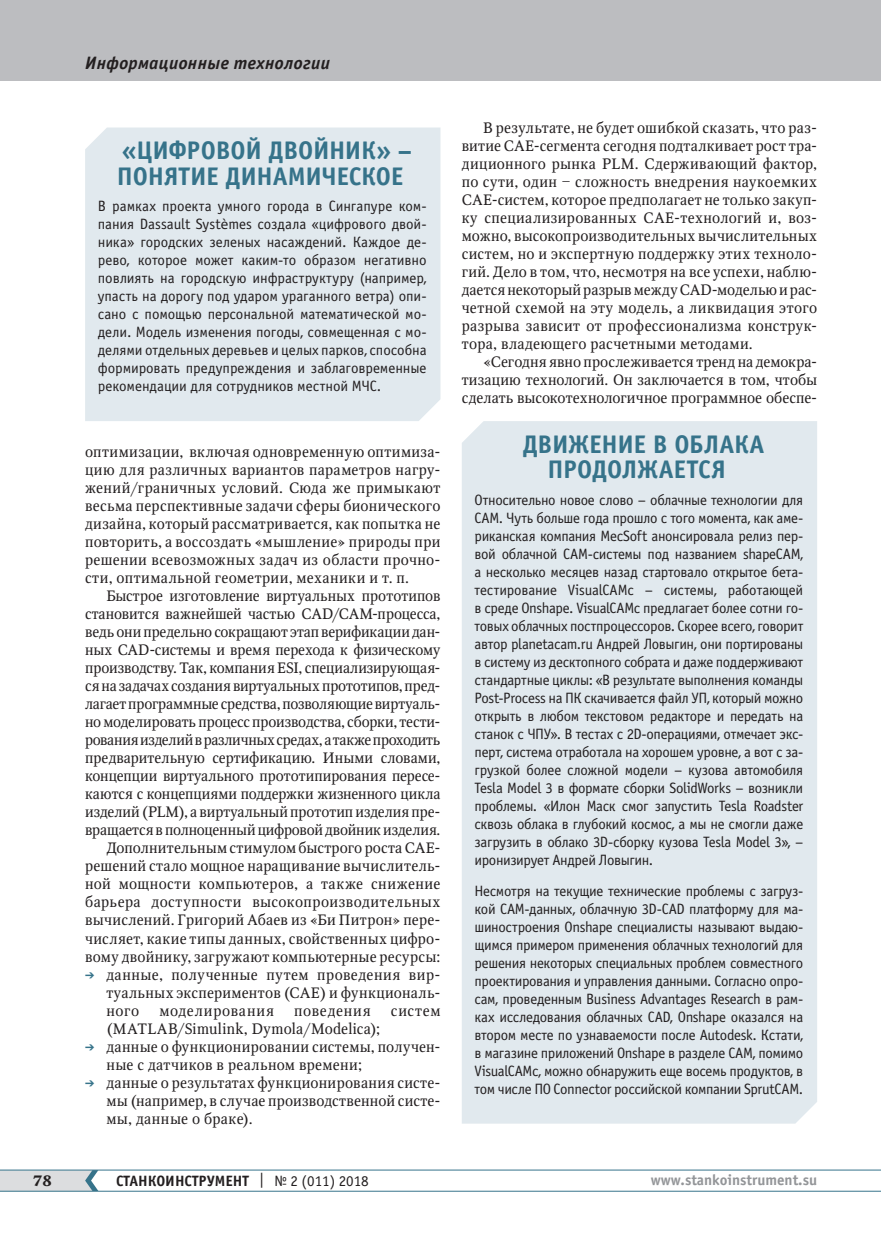
<style>
.page{position:relative;width:881px;height:1234px;background:#fff}
.page>*{position:absolute;margin:0;border:0;box-sizing:border-box;transform-origin:0 0}
.t1{font:700 25.5px/25.5px "Officina Sans C";letter-spacing:-.01em;color:#36738a;text-align:center}
.t2{font:italic 700 18px "Officina Sans C";letter-spacing:.015em;color:#231f20}
.t3{font:15px/18px "Octava";letter-spacing:.005em;color:#231f20;text-align:justify}
.t4{font:15px/18px "Officina Sans C";letter-spacing:-.02em;color:#231f20;text-align:justify}
.t5{font:15px/18px "Octava";letter-spacing:.025em;color:#231f20}
.t6{font:700 15px "Officina Sans C";color:#231f20}
.t7{font:700 15px "Officina Sans C";color:#939598}
.t8{font:15px "Octava";letter-spacing:.05em;color:#231f20}
.t9{font:15px "Octava";letter-spacing:.045em;color:#231f20}
.t10{font:700 15px "Octava";color:#231f20}
.s1{font-family:"Myriad Pro"}
.s2{color:#36738a}
.s3{font-weight:400}
</style>
<div class="page">
<hr style="left:0;top:1190px;width:880px;height:1px;background:#36738a">
<hr style="left:0;top:1169px;width:880px;height:1px;background:#36738a">
<svg style="left:0;top:1169px;width:98px;height:21px;background:#ccd4d8"></svg>
<div style="left:0;top:0;width:880px;height:81px;background:#bcbdc0"></div>
<div style="left:462px;top:421px;width:354px;height:702px;background:#e1e9ee"></div>
<div style="left:85px;top:127px;width:355px;height:294px;background:#e1e9ee"></div>
<p class="t2" style="left:85px;top:53px;width:246px">Информационные технологии</p>
<h1 class="t1" style="left:117px;top:138px;width:296px;text-align:left">«ЦИФРОВОЙ ДВОЙНИК» –<br>ПОНЯТИЕ ДИНАМИЧЕСКОЕ</h1>
<p class="t4" style="left:98px;top:197px;width:330px">В рамках проекта умного города в Сингапуре ком&shy;пания Dassault Syst<span class="s1">è</span>mes создала «цифрового двой&shy;ника» городских зеленых насаждений. Каждое де&shy;рево, которое может каким-то образом негативно повлиять на городскую инфраструктуру (например, упасть на дорогу под ударом ураганного ветра) опи&shy;сано с помощью персональной математической мо&shy;дели. Модель изменения погоды, совмещенная с мо&shy;делями отдельных деревьев и целых парков, способна формировать предупреждения и заблаговременные рекомендации для сотрудников местной МЧС.</p>
<p class="t3" style="left:85px;top:443px;width:357px">оптимизации, включая одновременную оптимиза&shy;цию для различных вариантов параметров нагру&shy;жений/граничных условий. Сюда же примыкают весьма перспективные задачи сферы бионического дизайна, который рассматривается, как попытка не повторить, а воссоздать «мышление» природы при решении всевозможных задач из области прочно&shy;сти, оптимальной геометрии, механики и т. п.</p>
<p class="t3" style="left:85px;top:587px;width:357px;text-align:right">Быстрое изготовление виртуальных прототипов становится важнейшей частью CAD/CAM-процесса, ведь они предельно сокращают этап верификации дан&shy;ных CAD-системы и время перехода к физическому производству. Так, компания ESI, специализирующая&shy;ся на задачах создания виртуальных прототипов, пред&shy;лагает программные средства, позволяющие виртуаль&shy;но моделировать процесс производства, сборки, тести&shy;рования изделий в различных средах, а также проходить предварительную сертификацию. Иными словами, концепции виртуального прототипирования пересе&shy;каются с концепциями поддержки жизненного цикла изделий (PLM), а виртуальный прототип изделия пре&shy;вращается в полноценный цифровой двойник изделия.<br>Дополнительным стимулом быстрого роста CAE&shy;решений стало мощное наращивание вычислитель&shy;ной мощности компьютеров, а также снижение барьера доступности высокопроизводительных вычислений. Григорий Абаев из «Би Питрон» пере&shy;числяет, какие типы данных, свойственных цифро&shy;вому двойнику, загружают компьютерные ресурсы:</p>
<p class="t5" style="left:106px;top:965px;width:335px;text-indent:-21px"><span class="s2">➔</span> данные, полученные путем проведения вир&shy;туальных экспериментов (CAE) и функциональ&shy;ного</p>
<p class="t8" style="left:159px;top:1000px;width:116px">моделирования</p>
<p class="t9" style="left:294px;top:1000px;width:78px">поведения</p>
<p class="t3" style="left:391px;top:1001px;width:51px">систем</p>
<p class="t3" style="left:106px;top:1019px;width:275px">(MATLAB/Simulink, Dymola/Modelica);</p>
<p class="t5" style="left:106px;top:1037px;width:335px;text-indent:-21px"><span class="s2">➔</span> данные о функционировании системы, получен&shy;ные с датчиков в реальном времени;</p>
<p class="t3" style="left:106px;top:1073px;width:335px;text-indent:-21px"><span class="s2">➔</span> данные о результатах функционирования систе&shy;мы (например, в случае производственной систе&shy;мы, данные о браке).</p>
<p class="t3" style="left:461px;top:119px;width:357px;text-indent:21px">В результате, не будет ошибкой сказать, что раз&shy;витие CAE-сегмента сегодня подталкивает рост тра&shy;диционного рынка PLM. Сдерживающий фактор, по сути, один ‒ сложность внедрения наукоемких СAE-систем, которое предполагает не только закуп&shy;ку специализированных CAE-технологий и, воз&shy;можно, высокопроизводительных вычислительных систем, но и экспертную поддержку этих техноло&shy;гий. Дело в том, что, несмотря на все успехи, наблю&shy;дается некоторый разрыв между CAD-моделью и рас&shy;четной схемой на эту модель, а ликвидация этого разрыва зависит от профессионализма конструк&shy;тора, владеющего расчетными методами.</p>
<p class="t3" style="left:461px;top:353px;width:357px;text-indent:21px">«Сегодня явно прослеживается тренд на демокра&shy;тизацию технологий. Он заключается в том, чтобы сделать высокотехнологичное программное обеспе-</p>
<h1 class="t1" style="left:522px;top:431px;width:243px">ДВИЖЕНИЕ В ОБЛАКА<br>ПРОДОЛЖАЕТСЯ</h1>
<p class="t4" style="left:474px;top:491px;width:330px">Относительно новое слово – облачные технологии для CAM. Чуть больше года прошло с того момента, как аме&shy;риканская компания MecSoft анонсировала релиз пер&shy;вой облачной CAM-системы под названием shapeCAM, а несколько месяцев назад стартовало открытое бета&shy;тестирование VisualCAMc – системы, работающей в среде Onshape. VisualCAMc предлагает более сотни го&shy;товых облачных постпроцессоров. Скорее всего, говорит автор planetacam.ru Андрей Ловыгин, они портированы в систему из десктопного собрата и даже поддерживают стандартные циклы: «В результате выполнения команды Post-Process на ПК скачивается файл УП, который можно открыть в любом текстовом редакторе и передать на станок с ЧПУ». В тестах с 2D-операциями, отмечает экс&shy;перт, система отработала на хорошем уровне, а вот с за&shy;грузкой более сложной модели – кузова автомобиля Tesla Model 3 в формате сборки SolidWorks – возникли проблемы. «Илон Маск смог запустить Tesla Roadster сквозь облака в глубокий космос, а мы не смогли даже загрузить в облако 3D-сборку кузова Tesla Model 3», – иронизирует Андрей Ловыгин.</p>
<p class="t4" style="left:474px;top:881px;width:330px">Несмотря на текущие технические проблемы с загруз&shy;кой CAM-данных, облачную 3D-CAD платформу для ма&shy;шиностроения Onshape специалисты называют выдаю&shy;щимся примером применения облачных технологий для решения некоторых специальных проблем совместного проектирования и управления данными. Согласно опро&shy;сам, проведенным Business Advantages Research в рам&shy;ках исследования облачных CAD, Onshape оказался на втором месте по узнаваемости после Autodesk. Кстати, в магазине приложений Onshape в разделе CAM, помимо VisualCAMc, можно обнаружить еще восемь продуктов, в том числе ПО Connector российской компании SprutCAM.</p>
<p class="t10" style="left:33px;top:1170px;width:20px">78</p>
<p class="t6" style="left:116px;top:1171px;width:254px">СТАНКОИНСТРУМЕНТ <span class="s3">| № 2 (011) 2018</span></p>
<p class="t7" style="left:650px;top:1171px;width:168px">www.stankoinstrument.su</p>
</div>
